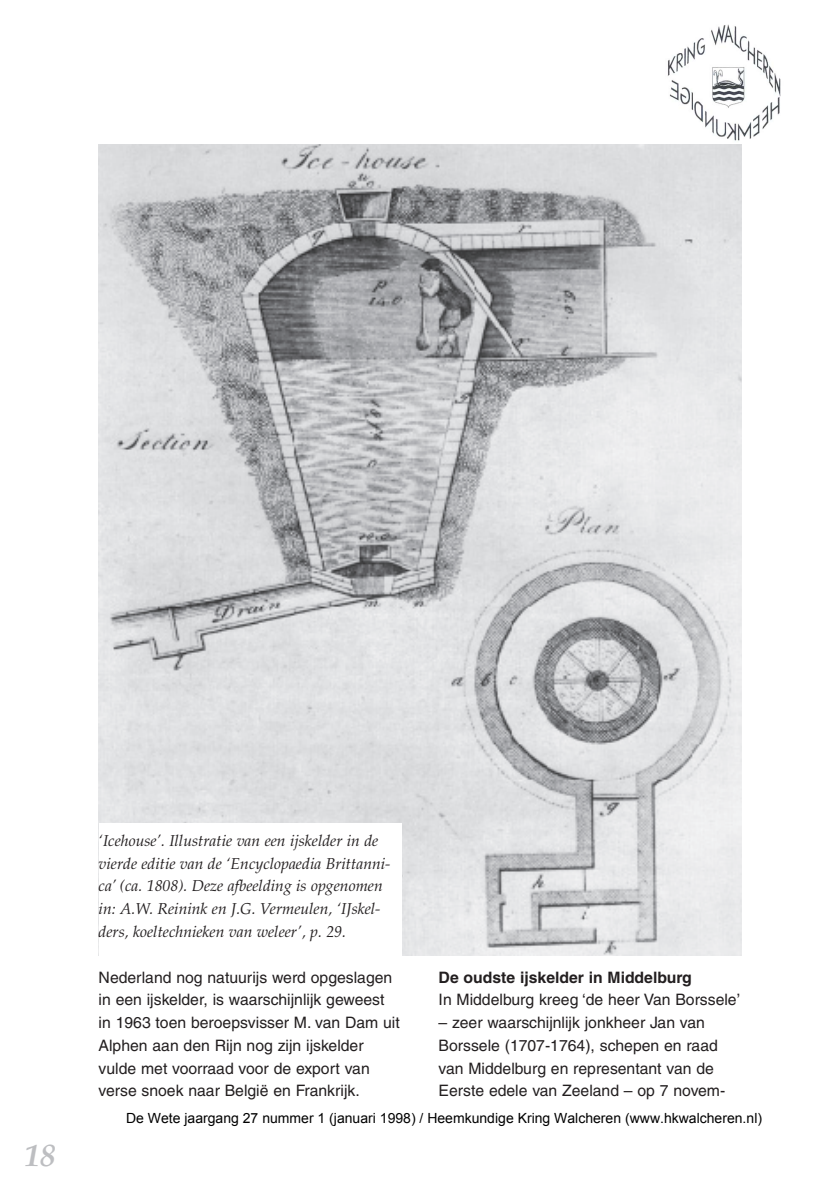
<style>
.page{position:relative;width:819px;height:1191px;background:#fff}
.page>*{position:absolute;margin:0;border:0;box-sizing:border-box;transform-origin:0 0}
.t1{font:italic 700 31.5px "Palatino";color:#bdbec1}
.t2{font:15.75px/22.8px "Helvetica";color:#231f20}
.t3{font:italic 15.75px/22.8px "Palatino";color:#231f20}
.t4{font:700 15.75px "Helvetica";color:#231f20}
.t5{font:14px "Arial";color:#000}
</style>
<div class="page">
<img style="left:667px;top:24px;width:114px;height:124px">
<img style="left:99px;top:144px;width:642px;height:811px">
<div style="left:99px;top:823px;width:302px;height:134px;background:#fff"></div>
<h1 class="t1" style="left:24px;top:1143px;width:33px">18</h1>
<p class="t3" style="left:99px;top:831px;width:293px">‘Icehouse’. Illustratie van een ijskelder in de vierde editie van de ‘Encyclopaedia Brittanni&shy;ca’ (ca. 1808). Deze afbeelding is opgenomen in: A.W. Reinink en J.G. Vermeulen, ‘IJskel&shy;ders, koeltechnieken van weleer’, p. 29.</p>
<p class="t2" style="left:99px;top:967px;width:303px">Nederland nog natuurijs werd opgeslagen in een ijskelder, is waarschijnlijk geweest in 1963 toen beroepsvisser M. van Dam uit Alphen aan den Rijn nog zijn ijskelder vulde met voorraad voor de export van verse snoek naar België en Frankrijk.</p>
<p class="t4" style="left:438px;top:971px;width:255px">De oudste ijskelder in Middelburg</p>
<p class="t2" style="left:438px;top:989px;width:303px">In Middelburg kreeg ‘de heer Van Borssele’</p>
<p class="t2" style="left:438px;top:1012px;width:288px">– zeer waarschijnlijk jonkheer Jan van Borssele (1707-1764), schepen en raad van Middelburg en representant van de Eerste edele van Zeeland – op 7 novem-</p>
<p class="t5" style="left:126px;top:1109px;width:637px">De Wete jaargang 27 nummer 1 (januari 1998) / Heemkundige Kring Walcheren (www.hkwalcheren.nl)</p>
</div>
